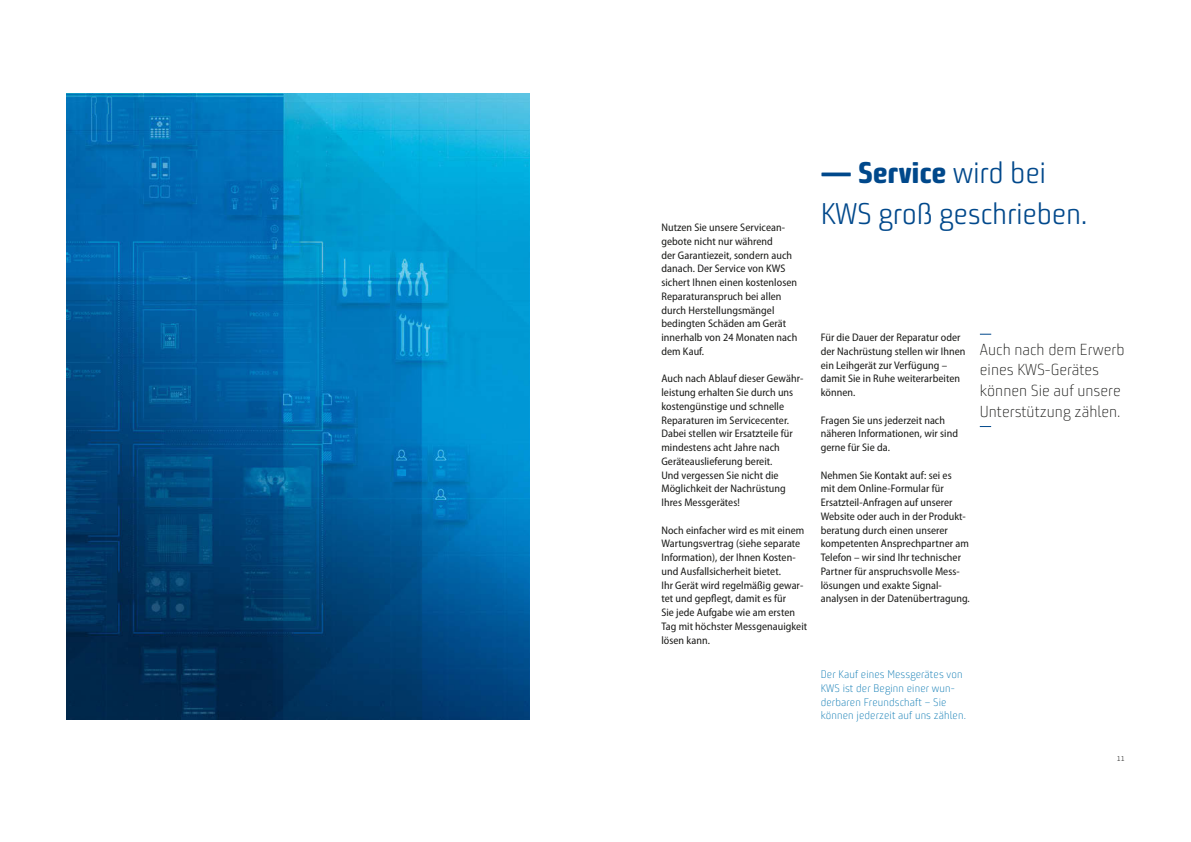
<style>
.page{position:relative;width:1191px;height:842px;background:#fff}
.page>*{position:absolute;margin:0;border:0;box-sizing:border-box;transform-origin:0 0}
.t1{font:300 30px "Ygnjfq Bunuelo Clean Pro";letter-spacing:-.01em;color:#00488b}
.t2{font:800 30px "Cjxksc Bunuelo Clean Pro";letter-spacing:-.01em;color:#00488b}
.t3{font:300 16px/20.6px "Jklxbs Bunuelo Clean Pro";color:#1a1a18}
.t4{font:semi-condensed 11px/13.8px "Xslnxd Myriad Pro";letter-spacing:.005em;color:#1a1a18}
.t5{font:300 11px/13.8px "Jklxbs Bunuelo Clean Pro";letter-spacing:.01em;color:#0074b0}
.t6{font:300 7px "Ygnjfq Bunuelo Clean Pro";color:#1a1a18}
.s1{font-family:"Ygnjfq Bunuelo Clean Pro";font-weight:300}
</style>
<div class="page">
<img style="left:66px;top:94px;width:463px;height:625px">
<svg style="left:979px;top:426px;width:12px;height:1px"></svg>
<p class="t4" style="left:661px;top:220px;width:137px">Nutzen Sie unsere Servicean&shy;gebote nicht nur während<br>der Garantiezeit, sondern auch danach. Der Service von KWS sichert Ihnen einen kostenlosen<br>Reparaturanspruch bei allen durch Herstellungsmängel bedingten Schäden am Gerät innerhalb von 24 Monaten nach dem Kauf.</p>
<p class="t4" style="left:661px;top:372px;width:143px">Auch nach Ablauf dieser Gewähr&shy;leistung erhalten Sie durch uns kostengünstige und schnelle<br>Reparaturen im Servicecenter.<br>Dabei stellen wir Ersatzteile für mindestens acht Jahre nach<br>Geräteauslieferung bereit.<br>Und vergessen Sie nicht die<br>Möglichkeit der Nachrüstung<br>Ihres Messgerätes!</p>
<p class="t4" style="left:661px;top:523px;width:147px">Noch einfacher wird es mit einem<br>Wartungsvertrag (siehe separate<br>Information), der Ihnen Kosten&shy;und Ausfallsicherheit bietet.<br>Ihr Gerät wird regelmäßig gewar&shy;tet und gepflegt, damit es für<br>Sie jede Aufgabe wie am ersten<br>Tag mit höchster Messgenauigkeit lösen kann.</p>
<h1 class="t2" style="left:820px;top:154px;width:227px">— Service <span class="s1">wird bei</span></h1>
<h1 class="t1" style="left:820px;top:195px;width:268px">KWS groß geschrieben.</h1>
<p class="t4" style="left:820px;top:330px;width:146px">Für die Dauer der Reparatur oder der Nachrüstung stellen wir Ihnen ein Leihgerät zur Verfügung – damit Sie in Ruhe weiterarbeiten können.</p>
<p class="t4" style="left:820px;top:413px;width:139px">Fragen Sie uns jederzeit nach näheren Informationen, wir sind gerne für Sie da.</p>
<p class="t4" style="left:820px;top:468px;width:150px">Nehmen Sie Kontakt auf: sei es<br>mit dem Online-Formular für<br>Ersatzteil-Anfragen auf unserer<br>Website oder auch in der Produkt&shy;beratung durch einen unserer kompetenten Ansprechpartner am<br>Telefon – wir sind Ihr technischer<br>Partner für anspruchsvolle Mess&shy;lösungen und exakte Signal&shy;analysen in der Datenübertragung.</p>
<h2 class="t3" style="left:980px;top:339px;width:146px">Auch nach dem Erwerb eines KWS-Gerätes können Sie auf unsere<br>Unterstützung zählen.</h2>
<p class="t5" style="left:820px;top:667px;width:147px">Der Kauf eines Messgerätes von<br>KWS ist der Beginn einer wun&shy;derbaren Freundschaft – Sie können jederzeit auf uns zählen.</p>
<p class="t6" style="left:1116px;top:754px;width:9px">11</p>
</div>
